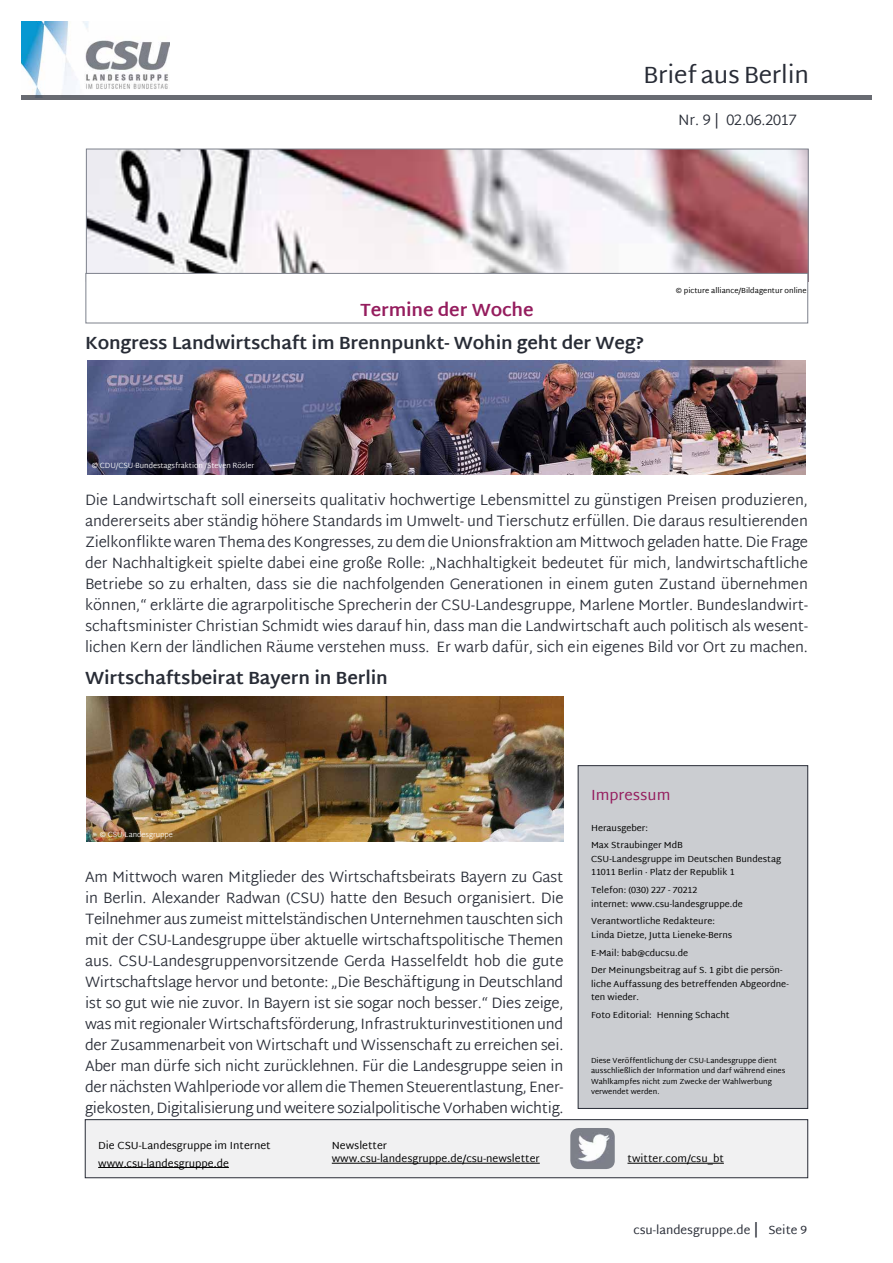
<style>
.page{position:relative;width:893px;height:1263px;background:#fff}
.page>*{position:absolute;margin:0;border:0;box-sizing:border-box;transform-origin:0 0}
.t1{font:24px "Martel Sans";letter-spacing:-.01em;color:#282c36}
._04_BaB_Zwischenüber{font:700 18px "Martel Sans";letter-spacing:-.01em;color:#282c36}
._03_BaB_Ü_Beere_Arti{font:700 18px "Martel Sans";letter-spacing:-.01em;color:#951d5e}
._04_BaB_Fließtext{font:300 15px/21px "Martel Sans";letter-spacing:-.01em;color:#282c36;text-align:justify}
.t2{font:15px "Martel Sans";color:#951d5e}
.t3{font:12px "Martel Sans";color:#282c36}
._08_BaB_Twitter__New{font:10.5px/13.5px "Martel Sans";color:#000}
.t4{font:9px/13.5px "Martel Sans";color:#000}
._13_BaB_Rechtevermer{font:7.5px/10.5px "Martel Sans";color:#000}
._04_BaB_Fließtext-2{font:300 7.5px "Martel Sans";letter-spacing:-.01em;color:#fff}
.s1{font-weight:400}
.s2{font-size:15px}
</style>
<div class="page">
<img style="left:21px;top:21px;width:149px;height:75px">
<hr style="left:21px;top:96px;width:851px;height:4px;background:#686b72">
<div style="left:85px;top:1120px;width:723px;height:58px;background:#f1f1f2"></div>
<hr style="left:98px;top:1167px;width:131px;height:1px;background:#000">
<hr style="left:332px;top:1163px;width:208px;height:1px;background:#000">
<hr style="left:627px;top:1163px;width:97px;height:1px;background:#000">
<div style="left:85px;top:1119px;width:723px;height:59px;border:1px solid #282c36"></div>
<img style="left:570px;top:1128px;width:45px;height:41px">
<div style="left:578px;top:766px;width:230px;height:342px;background:#cbcdd1"></div>
<div style="left:578px;top:765px;width:230px;height:343px;border:1px solid #282c36"></div>
<img style="left:87px;top:360px;width:719px;height:114px">
<img style="left:86px;top:697px;width:477px;height:145px">
<img style="left:88px;top:151px;width:718px;height:122px">
<div style="left:86px;top:149px;width:722px;height:132px;border:1px solid #7d818c"></div>
<div style="left:86px;top:273px;width:722px;height:50px;background:#fff"></div>
<div style="left:86px;top:273px;width:722px;height:50px;border:1px solid #7d818c"></div>
<h1 class="t1" style="left:643px;top:61px;width:167px">Brief aus Berlin</h1>
<p class="_04_BaB_Fließtext" style="left:678px;top:110px;width:120px">Nr. 9 | 02.06.2017</p>
<p class="_03_BaB_Ü_Beere_Arti" style="left:360px;top:299px;width:175px">Termine der Woche</p>
<p class="_04_BaB_Zwischenüber" style="left:85px;top:332px;width:561px">Kongress Landwirtschaft im Brennpunkt- Wohin geht der Weg?</p>
<p class="_13_BaB_Rechtevermer" style="left:676px;top:285px;width:132px">© picture alliance/Bildagentur online</p>
<p class="_04_BaB_Fließtext-2" style="left:92px;top:460px;width:164px"><span class="s1">©</span> CDU/CSU-Bundestagsfraktion /Steven Rösler</p>
<p class="_04_BaB_Fließtext" style="left:85px;top:490px;width:725px">Die Landwirtschaft soll einerseits qualitativ hochwertige Lebensmittel zu günstigen Preisen produzieren, andererseits aber ständig höhere Standards im Umwelt- und Tierschutz erfüllen. Die daraus resultierenden Zielkonflikte waren Thema des Kongresses, zu dem die Unionsfraktion am Mittwoch geladen hatte. Die Frage der Nachhaltigkeit spielte dabei eine große Rolle: „Nachhaltigkeit bedeutet für mich, landwirtschaftliche Betriebe so zu erhalten, dass sie die nachfolgenden Generationen in einem guten Zustand übernehmen können,“ erklärte die agrarpolitische Sprecherin der CSU-Landesgruppe, Marlene Mortler. Bundeslandwirt&shy;schaftsminister Christian Schmidt wies darauf hin, dass man die Landwirtschaft auch politisch als wesent&shy;lichen Kern der ländlichen Räume verstehen muss. Er warb dafür, sich ein eigenes Bild vor Ort zu machen.</p>
<p class="_04_BaB_Zwischenüber" style="left:85px;top:667px;width:304px">Wirtschaftsbeirat Bayern in Berlin</p>
<p class="_04_BaB_Fließtext-2" style="left:100px;top:828px;width:75px"><span class="s1">©</span> CSU-Landesgruppe</p>
<p class="_04_BaB_Fließtext" style="left:85px;top:867px;width:480px">Am Mittwoch waren Mitglieder des Wirtschaftsbeirats Bayern zu Gast in Berlin. Alexander Radwan (CSU) hatte den Besuch organisiert. Die Teilnehmer aus zumeist mittelständischen Unternehmen tauschten sich mit der CSU-Landesgruppe über aktuelle wirtschaftspolitische Themen aus. CSU-Landesgruppenvorsitzende Gerda Hasselfeldt hob die gute Wirtschaftslage hervor und betonte: „Die Beschäftigung in Deutschland ist so gut wie nie zuvor. In Bayern ist sie sogar noch besser.“ Dies zeige, was mit regionaler Wirtschaftsförderung, Infrastrukturinvestitionen und der Zusammenarbeit von Wirtschaft und Wissenschaft zu erreichen sei.<br>Aber man dürfe sich nicht zurücklehnen. Für die Landesgruppe seien in der nächsten Wahlperiode vor allem die Themen Steuerentlastung, Ener&shy;giekosten, Digitalisierung und weitere sozialpolitische Vorhaben wichtig.</p>
<p class="_08_BaB_Twitter__New" style="left:98px;top:1138px;width:174px">Die CSU-Landesgruppe im Internet</p>
<p class="_08_BaB_Twitter__New" style="left:98px;top:1156px;width:132px">www.csu-landesgruppe.de</p>
<p class="_08_BaB_Twitter__New" style="left:332px;top:1138px;width:209px">Newsletter www.csu-landesgruppe.de/csu-newsletter</p>
<p class="t2" style="left:591px;top:786px;width:81px">Impressum</p>
<p class="t4" style="left:591px;top:819px;width:93px;line-height:17.7px">Herausgeber:<br>Max Straubinger MdB</p>
<p class="t4" style="left:591px;top:852px;width:191px">CSU-Landesgruppe im Deutschen Bundestag<br>11011 Berlin · Platz der Republik 1</p>
<p class="t4" style="left:591px;top:883px;width:153px">Telefon: (030) 227 - 70212<br>internet: www.csu-landesgruppe.de</p>
<p class="t4" style="left:591px;top:914px;width:143px">Verantwortliche Redakteure:<br>Linda Dietze, Jutta Lieneke-Berns</p>
<p class="t4" style="left:591px;top:944px;width:193px;line-height:17.7px">E-Mail: bab@cducsu.de<br>Der Meinungsbeitrag auf S. 1 gibt die persön-</p>
<p class="t4" style="left:591px;top:977px;width:199px">liche Auffassung des betreffenden Abgeordne&shy;ten wieder.</p>
<p class="t4" style="left:591px;top:1008px;width:62px">Foto Editorial:</p>
<p class="_13_BaB_Rechtevermer" style="left:591px;top:1055px;width:196px">Diese Veröffentlichung der CSU-Landesgruppe dient ausschließlich der Information und darf während eines Wahlkampfes nicht zum Zwecke der Wahlwerbung verwendet werden.</p>
<p class="t4" style="left:657px;top:1008px;width:74px">Henning Schacht</p>
<p class="_08_BaB_Twitter__New" style="left:627px;top:1152px;width:98px">twitter.com/csu_bt</p>
<p class="t3" style="left:633px;top:1223px;width:175px">csu-landesgruppe.de <span class="s2">|</span> Seite 9</p>
</div>
